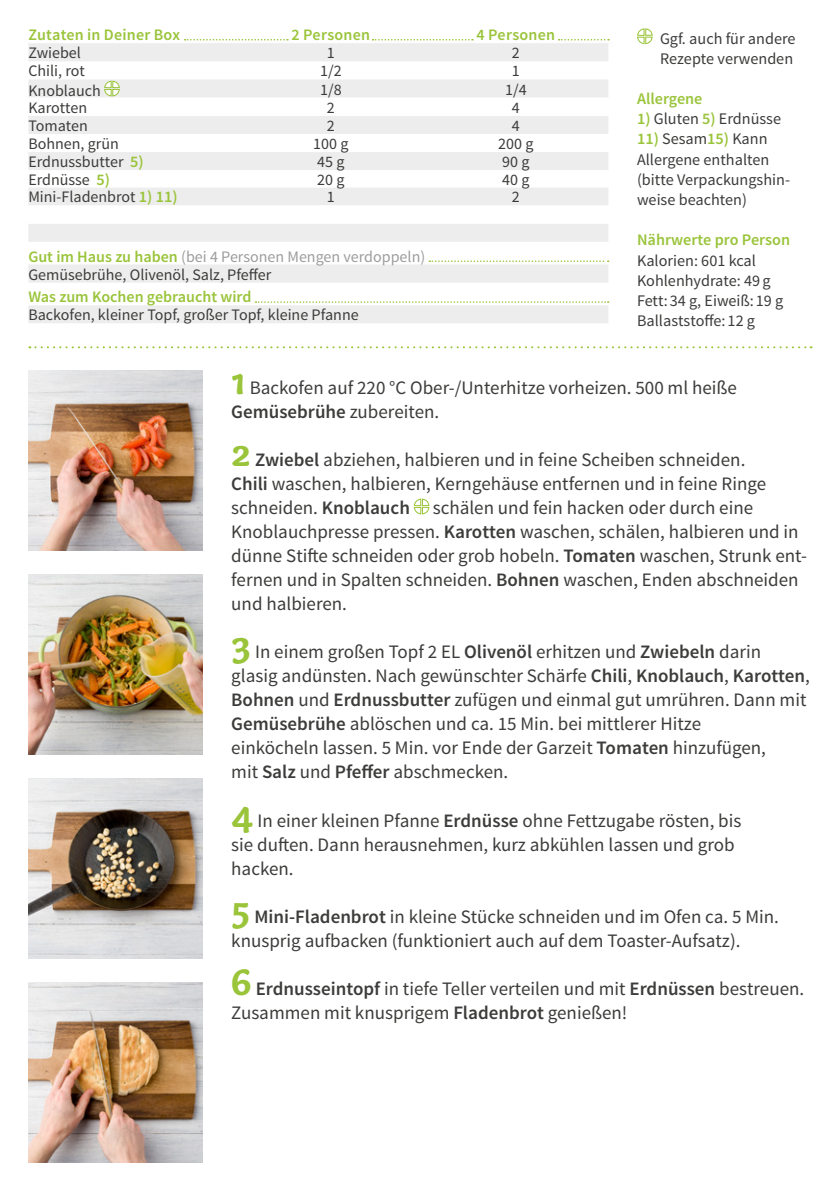
<style>
.page{position:relative;width:840px;height:1191px;background:#fff}
.page>*{position:absolute;margin:0;border:0;box-sizing:border-box;transform-origin:0 0}
.FRONT___BACK_Running{font:19px/24px "Source Sans Pro";color:#3c3c3b}
.BACK_Text_next_to_ta{font:16.2px/20.2px "Source Sans Pro";color:#3c3c3b}
.BACK_Text_next_to_ta-2{font:600 16.2px "Source Sans Pro";color:#9ac43a}
.BACK_Table_Content_L{font:16px "Source Sans Pro";color:#3c3c3b}
.BACK_Table_Content_C{font:16px "Source Sans Pro";color:#3c3c3b}
.BACK_Table_Content_C-2{font:16px "Source Sans Pro";color:#9d9d9c}
.BACK_Table_Header_CE{font:600 16px "Source Sans Pro";letter-spacing:.015em;color:#9ac43a}
.BACK_Table_Content_L-2{font:600 16px "Source Sans Pro";color:#9ac43a}
.s1{font-weight:600;font-size:16.2px;color:#9ac43a}
.s2{font-weight:600;color:#9ac43a}
.s3{font-family:"Capucine Basic";font-weight:700;font-size:40px;color:#9ac43a}
.s4{font-weight:600}
</style>
<div class="page">
<div style="left:555px;top:37px;width:63px;height:14px;background:#000;opacity:.2"></div>
<svg style="left:558px;top:39px;width:50px;height:1px"></svg>
<div style="left:182px;top:37px;width:115px;height:14px;background:#000;opacity:.2"></div>
<svg style="left:184px;top:39px;width:104px;height:1px"></svg>
<div style="left:369px;top:37px;width:113px;height:14px;background:#000;opacity:.2"></div>
<svg style="left:372px;top:39px;width:101px;height:1px"></svg>
<img style="left:28px;top:982px;width:175px;height:180px">
<img style="left:28px;top:778px;width:175px;height:180px">
<img style="left:28px;top:370px;width:175px;height:180px">
<img style="left:28px;top:574px;width:175px;height:180px">
<svg style="left:29px;top:346px;width:782px;height:2px"></svg>
<svg style="left:637px;top:28px;width:16px;height:17px"></svg>
<svg style="left:413px;top:498px;width:17px;height:17px"></svg>
<svg style="left:28px;top:43px;width:580px;height:54px;fill:#ededed"></svg>
<svg style="left:28px;top:116px;width:580px;height:207px;fill:#f3f3f3"></svg>
<svg style="left:103px;top:80px;width:17px;height:17px"></svg>
<svg style="left:429px;top:260px;width:179px;height:2px"></svg>
<svg style="left:255px;top:301px;width:353px;height:2px"></svg>
<p class="BACK_Table_Header_CE" style="left:28px;top:25px;width:153px">Zutaten in Deiner Box</p>
<p class="BACK_Table_Header_CE" style="left:291px;top:25px;width:80px">2 Personen</p>
<p class="BACK_Table_Header_CE" style="left:476px;top:25px;width:80px">4 Personen</p>
<p class="BACK_Table_Content_L" style="left:28px;top:43px;width:54px">Zwiebel</p>
<p class="BACK_Table_Content_C" style="left:327px;top:43px;width:9px">1</p>
<p class="BACK_Table_Content_C" style="left:511px;top:43px;width:9px">2</p>
<p class="BACK_Table_Content_L" style="left:28px;top:61px;width:58px">Chili, rot</p>
<p class="BACK_Table_Content_C" style="left:320px;top:61px;width:23px">1/2</p>
<p class="BACK_Table_Content_C" style="left:511px;top:61px;width:9px">1</p>
<p class="BACK_Table_Content_L" style="left:28px;top:81px;width:74px">Knoblauch</p>
<p class="BACK_Table_Content_C" style="left:320px;top:79px;width:23px">1/8</p>
<p class="BACK_Table_Content_C" style="left:505px;top:79px;width:23px">1/4</p>
<p class="BACK_Table_Content_L" style="left:28px;top:97px;width:60px">Karotten</p>
<p class="BACK_Table_Content_C" style="left:327px;top:97px;width:9px">2</p>
<p class="BACK_Table_Content_C" style="left:511px;top:97px;width:9px">4</p>
<p class="BACK_Table_Content_L" style="left:28px;top:116px;width:61px">Tomaten</p>
<p class="BACK_Table_Content_C" style="left:327px;top:116px;width:9px">2</p>
<p class="BACK_Table_Content_C" style="left:511px;top:116px;width:9px">4</p>
<p class="BACK_Table_Content_L" style="left:28px;top:134px;width:92px">Bohnen, grün</p>
<p class="BACK_Table_Content_C" style="left:313px;top:134px;width:37px">100 g</p>
<p class="BACK_Table_Content_C" style="left:498px;top:134px;width:37px">200 g</p>
<p class="BACK_Table_Content_L" style="left:28px;top:152px;width:117px">Erdnussbutter <span class="s1">5)</span></p>
<p class="BACK_Table_Content_C" style="left:317px;top:152px;width:29px">45 g</p>
<p class="BACK_Table_Content_C" style="left:502px;top:152px;width:29px">90 g</p>
<p class="BACK_Table_Content_L" style="left:28px;top:170px;width:83px">Erdnüsse <span class="s1">5)</span></p>
<p class="BACK_Table_Content_C" style="left:317px;top:169px;width:29px">20 g</p>
<p class="BACK_Table_Content_C" style="left:502px;top:169px;width:29px">40 g</p>
<p class="BACK_Table_Content_L" style="left:28px;top:187px;width:151px">Mini-Fladenbrot <span class="s1">1) 11)</span></p>
<p class="BACK_Table_Content_C" style="left:327px;top:187px;width:9px">1</p>
<p class="BACK_Table_Content_C" style="left:511px;top:187px;width:9px">2</p>
<p class="BACK_Table_Content_C-2" style="left:28px;top:246px;width:398px"><span class="s2">Gut im Haus zu haben</span> (bei 4 Personen Mengen verdoppeln)</p>
<p class="BACK_Table_Content_C" style="left:28px;top:264px;width:244px">Gemüsebrühe, Olivenöl, Salz, Pfeffer</p>
<p class="BACK_Table_Content_L-2" style="left:28px;top:287px;width:224px">Was zum Kochen gebraucht wird</p>
<p class="BACK_Table_Content_L" style="left:28px;top:305px;width:332px">Backofen, kleiner Topf, großer Topf, kleine Pfanne</p>
<p class="BACK_Text_next_to_ta" style="left:659px;top:29px;width:137px">Ggf. auch für andere<br>Rezepte verwenden</p>
<p class="BACK_Text_next_to_ta-2" style="left:636px;top:88px;width:67px">Allergene</p>
<p class="BACK_Text_next_to_ta" style="left:636px;top:109px;width:145px"><span class="s2">1)</span> Gluten <span class="s2">5)</span> Erdnüsse</p>
<p class="BACK_Text_next_to_ta" style="left:636px;top:129px;width:154px"><span class="s2">11)</span> Sesam<span class="s2">15)</span> Kann<br>Allergene enthalten (bitte Verpackungshin&shy;weise beachten)</p>
<p class="BACK_Text_next_to_ta-2" style="left:636px;top:230px;width:154px">Nährwerte pro Person</p>
<p class="BACK_Text_next_to_ta" style="left:636px;top:250px;width:120px">Kalorien: 601 kcal</p>
<p class="BACK_Text_next_to_ta" style="left:636px;top:271px;width:148px">Kohlenhydrate: 49g<br>Fett: 34 g, Eiweiß: 19 g</p>
<p class="BACK_Text_next_to_ta" style="left:636px;top:311px;width:119px">Ballaststoffe: 12 g</p>
<p class="FRONT___BACK_Running" style="left:231px;top:376px;width:507px"><span class="s3">1</span> Backofen auf 220 °C Ober-/Unterhitze vorheizen. 500 ml heiße<br><span class="s4">Gemüsebrühe</span> zubereiten.</p>
<p class="FRONT___BACK_Running" style="left:231px;top:448px;width:577px"><span class="s3">2</span> <span class="s4">Zwiebel</span> abziehen, halbieren und in feine Scheiben schneiden.<br><span class="s4">Chili</span> waschen, halbieren, Kerngehäuse entfernen und in feine Ringe schneiden. <span class="s4">Knoblauch</span> schälen und fein hacken oder durch eine Knoblauchpresse pressen. <span class="s4">Karotten</span> waschen, schälen, halbieren und in dünne Stifte schneiden oder grob hobeln. <span class="s4">Tomaten</span> waschen, Strunk ent&shy;fernen und in Spalten schneiden. <span class="s4">Bohnen</span> waschen, Enden abschneiden und halbieren.</p>
<p class="FRONT___BACK_Running" style="left:231px;top:640px;width:580px"><span class="s3">3</span> In einem großen Topf 2 EL <span class="s4">Olivenöl</span> erhitzen und <span class="s4">Zwiebeln</span> darin glasig andünsten. Nach gewünschter Schärfe <span class="s4">Chili</span>, <span class="s4">Knoblauch</span>, <span class="s4">Karotten</span>, <span class="s4">Bohnen</span> und <span class="s4">Erdnussbutter</span> zufügen und einmal gut umrühren. Dann mit <span class="s4">Gemüsebrühe</span> ablöschen und ca. 15 Min. bei mittlerer Hitze<br>einköcheln lassen. 5 Min. vor Ende der Garzeit <span class="s4">Tomaten</span> hinzufügen,<br>mit <span class="s4">Salz</span> und <span class="s4">Pfeffer</span> abschmecken.</p>
<p class="FRONT___BACK_Running" style="left:231px;top:808px;width:511px"><span class="s3">4</span> In einer kleinen Pfanne <span class="s4">Erdnüsse</span> ohne Fettzugabe rösten, bis sie duften. Dann herausnehmen, kurz abkühlen lassen und grob hacken.</p>
<p class="FRONT___BACK_Running" style="left:231px;top:904px;width:549px"><span class="s3">5</span> <span class="s4">Mini-Fladenbrot</span> in kleine Stücke schneiden und im Ofen ca. 5 Min. knusprig aufbacken (funktioniert auch auf dem Toaster-Aufsatz).</p>
<p class="FRONT___BACK_Running" style="left:231px;top:976px;width:574px"><span class="s3">6</span> <span class="s4">Erdnusseintopf</span> in tiefe Teller verteilen und mit <span class="s4">Erdnüssen</span> bestreuen.<br>Zusammen mit knusprigem <span class="s4">Fladenbrot</span> genießen!</p>
</div>
